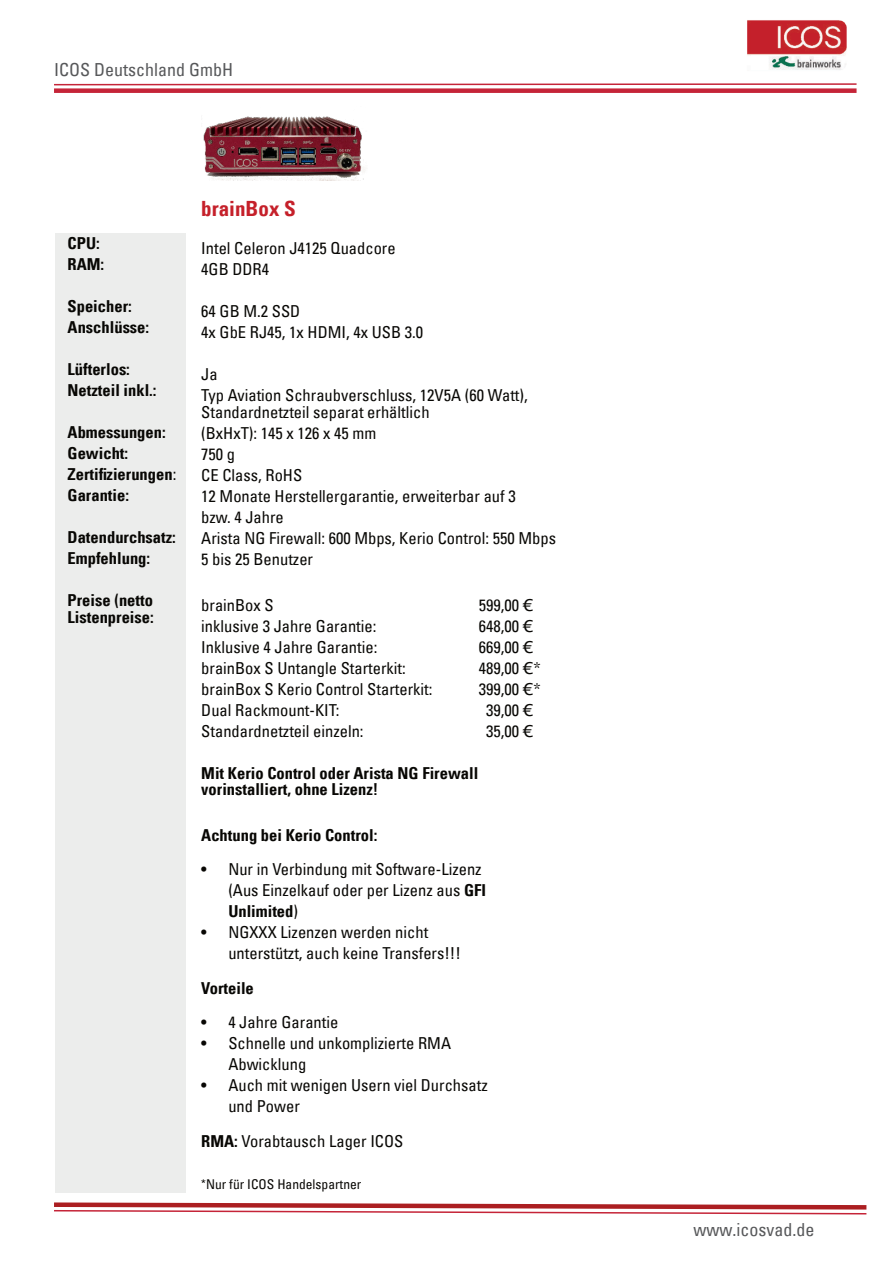
<style>
.page{position:relative;width:895px;height:1264px;background:#fff}
.page>*{position:absolute;margin:0;border:0;box-sizing:border-box;transform-origin:0 0}
.t1{font:700 condensed 21px "Univers";color:#c5202a}
.t2{font:condensed 18px "Univers";color:#57585a}
.t3{font:condensed 16.5px/21px "Univers";color:#080704}
.t4{font:700 condensed 16.5px/21px "Univers";color:#080704}
.t5{font:condensed 13.5px "Univers";color:#080704}
.s1{font-weight:400}
.s2{font-family:"Lucida Grande";font-stretch:normal}
.s3{font-weight:700}
.s4{font-family:"Helvetica Neue";font-stretch:normal}
</style>
<div class="page">
<div style="left:55px;top:233px;width:130px;height:959px;background:#ecedec"></div>
<div style="left:54px;top:88px;width:802px;height:5px;background:#c52438"></div>
<svg style="left:54px;top:83px;width:803px;height:3px;background:#e1909a"></svg>
<img style="left:747px;top:20px;width:100px;height:50px">
<svg style="left:54px;top:1202px;width:813px;height:13px"></svg>
<img style="left:203px;top:116px;width:162px;height:65px">
<p class="t2" style="left:54px;top:63px;width:180px">ICOS Deutschland GmbH</p>
<p class="t1" style="left:201px;top:201px;width:96px">brainBox S</p>
<p class="t3" style="left:201px;top:239px;width:196px">Intel Celeron J4125 Quadcore<br>4GB DDR4</p>
<p class="t3" style="left:201px;top:302px;width:223px">64 GB M.2 SSD<br>4x GbE RJ45, 1x HDMI, 4x USB 3.0</p>
<p class="t3" style="left:201px;top:365px;width:328px">Ja<br>Typ Aviation Schraubverschluss, 12V5A (60 Watt),</p>
<p class="t3" style="left:201px;top:403px;width:356px">Standardnetzteil separat erhältlich<br>(BxHxT): 145 x 126 x 45 mm<br>750 g<br>CE Class, RoHS<br>12 Monate Herstellergarantie, erweiterbar auf 3<br>bzw. 4 Jahre<br>Arista NG Firewall: 600 Mbps, Kerio Control: 550 Mbps<br>5 bis 25 Benutzer</p>
<p class="t4" style="left:68px;top:235px;width:38px">CPU:<br>RAM:</p>
<p class="t4" style="left:68px;top:298px;width:83px">Speicher:<br>Anschlüsse:</p>
<p class="t4" style="left:68px;top:361px;width:90px">Lüfterlos:<br>Netzteil inkl.:</p>
<p class="t4" style="left:68px;top:424px;width:110px">Abmessungen:<br>Gewicht:<br>Zertifizierungen<span class="s1">:<br></span>Garantie:</p>
<p class="t4" style="left:68px;top:529px;width:110px">Datendurchsatz:<br>Empfehlung:</p>
<p class="t4" style="left:68px;top:594px;width:88px;line-height:16.5px">Preise (netto<br>Listenpreise:</p>
<p class="t3" style="left:201px;top:596px;width:74px">brainBox S</p>
<p class="t3" style="left:479px;top:596px;width:56px">599,00 <span class="s2">€</span></p>
<p class="t3" style="left:201px;top:617px;width:177px">inklusive 3 Jahre Garantie:</p>
<p class="t3" style="left:478px;top:617px;width:56px">648,00 <span class="s2">€</span></p>
<p class="t3" style="left:201px;top:638px;width:177px">Inklusive 4 Jahre Garantie:</p>
<p class="t3" style="left:478px;top:638px;width:56px">669,00 <span class="s2">€</span></p>
<p class="t3" style="left:201px;top:659px;width:206px">brainBox S Untangle Starterkit:</p>
<p class="t3" style="left:478px;top:659px;width:64px">489,00 <span class="s2">€*</span></p>
<p class="t3" style="left:201px;top:680px;width:232px">brainBox S Kerio Control Starterkit:</p>
<p class="t3" style="left:478px;top:680px;width:64px">399,00 <span class="s2">€*</span></p>
<p class="t3" style="left:201px;top:701px;width:140px">Dual Rackmount-KIT:</p>
<p class="t3" style="left:486px;top:701px;width:49px">39,00 <span class="s2">€</span></p>
<p class="t3" style="left:201px;top:722px;width:164px">Standardnetzteil einzeln:</p>
<p class="t3" style="left:486px;top:722px;width:49px">35,00 <span class="s2">€</span></p>
<p class="t4" style="left:201px;top:766px;width:278px;line-height:16.5px">Mit Kerio Control oder Arista NG Firewall vorinstalliert, ohne Lizenz!</p>
<p class="t4" style="left:201px;top:826px;width:177px">Achtung bei Kerio Control:</p>
<p class="t3" style="left:228px;top:860px;width:259px;text-indent:-27px">• Nur in Verbindung mit Software-Lizenz (Aus Einzelkauf oder per Lizenz aus <span class="s3">GFI<br>Unlimited</span>)</p>
<p class="t3" style="left:228px;top:923px;width:234px;text-indent:-27px">• NGXXX Lizenzen werden nicht unterstützt, auch keine Transfers!!!</p>
<p class="t4" style="left:201px;top:979px;width:54px">Vorteile</p>
<p class="t3" style="left:201px;top:1014px;width:138px">• 4 Jahre Garantie</p>
<p class="t3" style="left:228px;top:1035px;width:224px;text-indent:-27px">• Schnelle und unkomplizierte RMA<br>Abwicklung</p>
<p class="t3" style="left:228px;top:1077px;width:261px;text-indent:-27px">• Auch mit wenigen Usern viel Durchsatz und Power</p>
<p class="t3" style="left:201px;top:1133px;width:203px"><span class="s3">RMA:</span> Vorabtausch Lager ICOS</p>
<p class="t5" style="left:201px;top:1179px;width:161px"><span class="s4">*</span>Nur für ICOS Handelspartner</p>
<p class="t2" style="left:693px;top:1223px;width:122px">www.icosvad.de</p>
</div>
